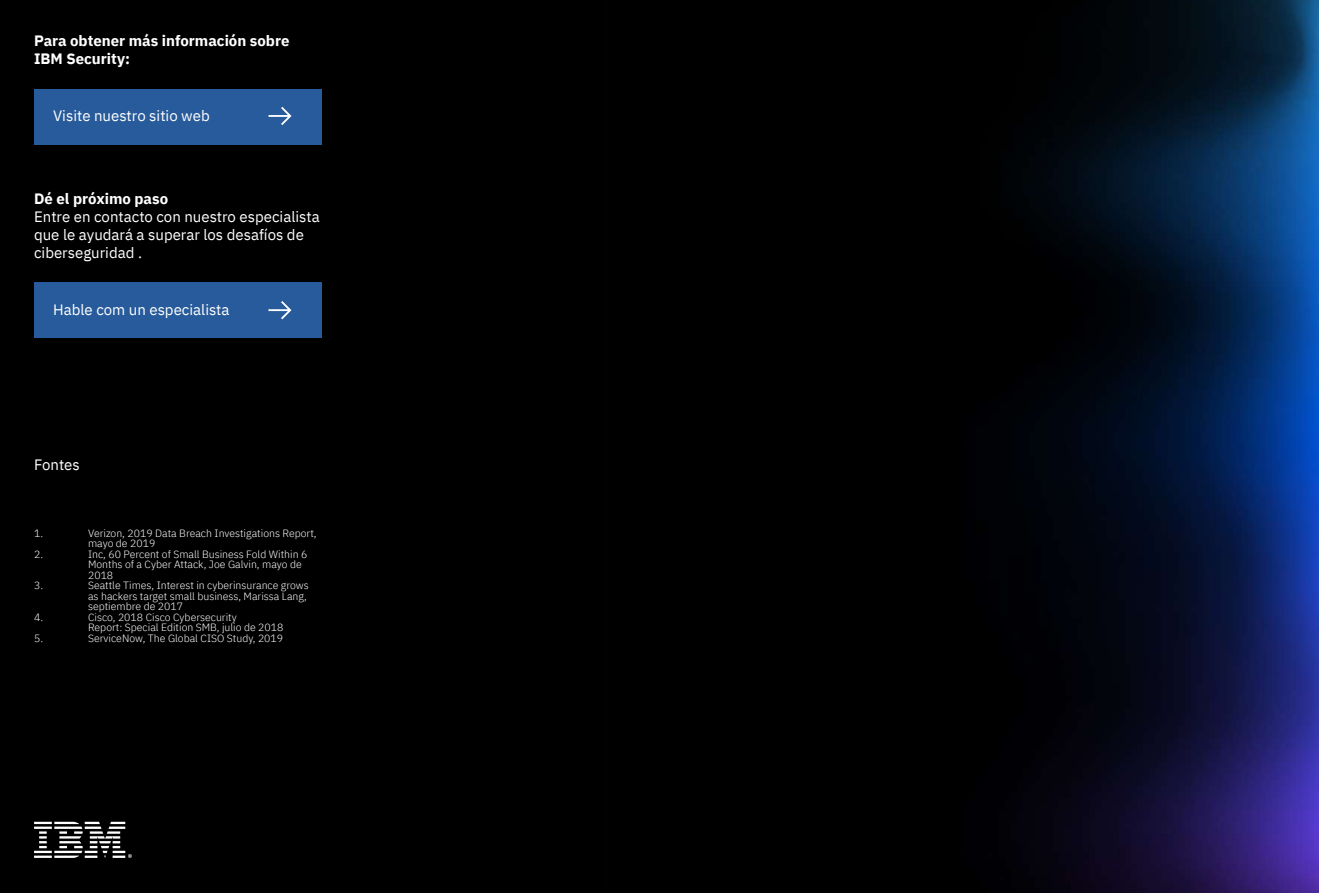
<style>
.page{position:relative;width:1319px;height:893px;background:#fff}
.page>*{position:absolute;margin:0;border:0;box-sizing:border-box;transform-origin:0 0}
.t1{font:15px/18px "IBM Plex Sans";color:#fff}
.t2{font:700 15px/18px "IBM Plex Sans";color:#fff}
.t3{font:300 10.5px/10.5px "IBM Plex Sans";color:#fff}
</style>
<div class="page">
<img style="left:605px;top:0;width:713px;height:893px">
<div style="left:0;top:0;width:605px;height:893px;background:#000"></div>
<svg style="left:34px;top:822px;width:98px;height:36px"></svg>
<div style="left:34px;top:89px;width:287px;height:56px;background:#275b9b"></div>
<div style="left:34px;top:282px;width:287px;height:56px;background:#275b9b"></div>
<div style="left:34px;top:285px;width:287px;height:54px;background:#275b9b"></div>
<h1 class="t2" style="left:34px;top:30px;width:257px">Para obtener más información sobre<br>IBM Security:</h1>
<h1 class="t1" style="left:53px;top:105px;width:158px">Visite nuestro sitio web</h1>
<h1 class="t2" style="left:34px;top:188px;width:136px">Dé el próximo paso</h1>
<h1 class="t1" style="left:34px;top:206px;width:287px">Entre en contacto con nuestro especialista que le ayudará a superar los desafíos de ciberseguridad .</h1>
<h1 class="t1" style="left:53px;top:299px;width:178px">Hable com un especialista</h1>
<h1 class="t1" style="left:34px;top:454px;width:47px">Fontes</h1>
<p class="t3" style="left:34px;top:527px;width:11px">1.</p>
<p class="t3" style="left:88px;top:527px;width:230px">Verizon, 2019 Data Breach Investigations Report, mayo de 2019</p>
<p class="t3" style="left:34px;top:548px;width:11px">2.</p>
<p class="t3" style="left:88px;top:548px;width:221px">Inc, 60 Percent of Small Business Fold Within 6<br>Months of a Cyber Attack, Joe Galvin, mayo de<br>2018</p>
<p class="t3" style="left:34px;top:579px;width:11px">3.</p>
<p class="t3" style="left:88px;top:579px;width:222px">Seattle Times, Interest in cyberinsurance grows as hackers target small business, Marissa Lang, septiembre de 2017</p>
<p class="t3" style="left:34px;top:611px;width:11px">4.</p>
<p class="t3" style="left:88px;top:611px;width:197px">Cisco, 2018 Cisco Cybersecurity<br>Report: Special Edition SMB, julio de 2018</p>
<p class="t3" style="left:34px;top:632px;width:11px">5.</p>
<p class="t3" style="left:88px;top:632px;width:197px">ServiceNow, The Global CISO Study, 2019</p>
</div>
